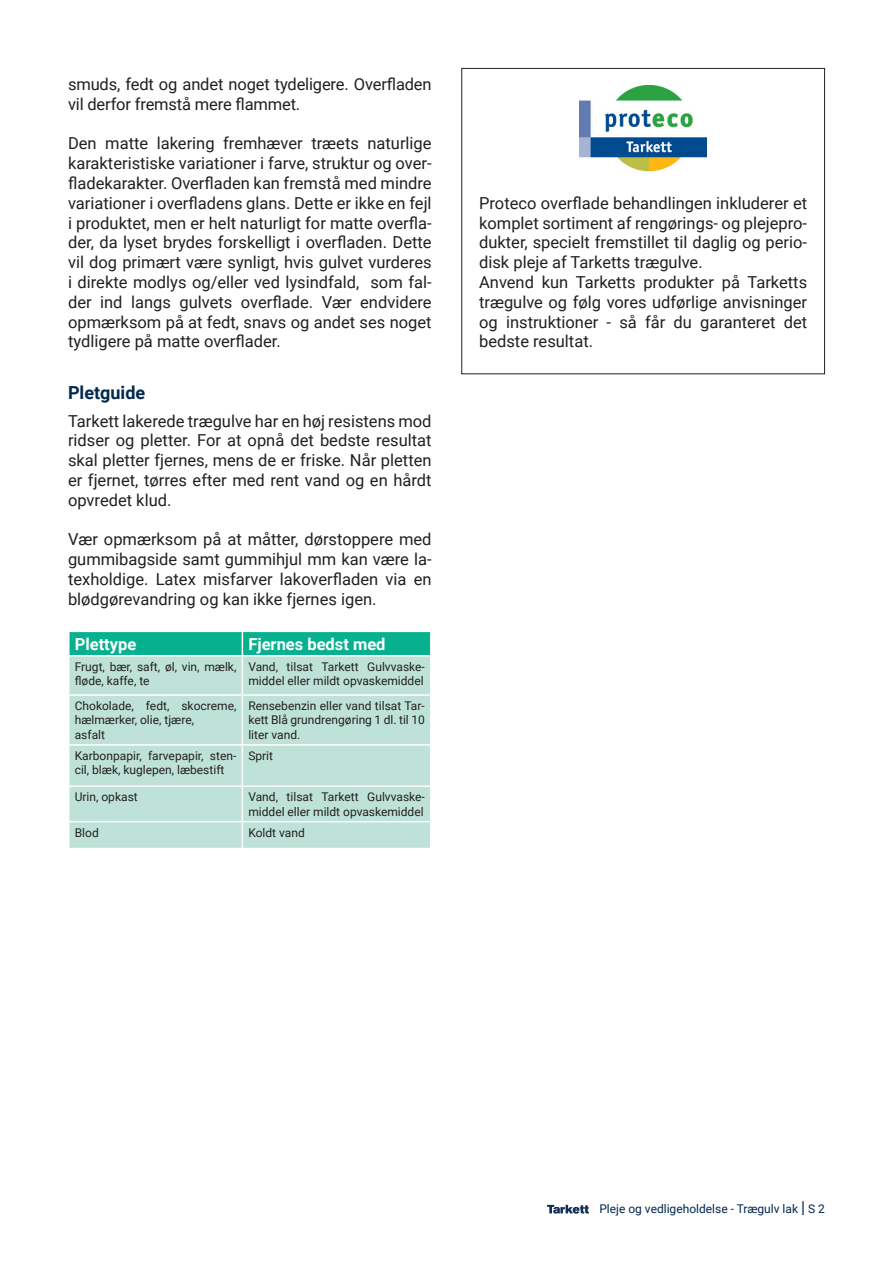
<style>
.page{position:relative;width:893px;height:1263px;background:#fff}
.page>*{position:absolute;margin:0;border:0;box-sizing:border-box;transform-origin:0 0}
.Mellem_ny{font:700 18px "Roboto";color:#00294e}
.Brød{font:16.5px/19.8px "Roboto";color:#231f20;text-align:justify}
.brød_i_tabel{font:700 16.5px "Roboto";color:#fff}
.brød_i_tabel-2{font:12px/14.4px "Roboto";color:#231f20}
.t1{font:12px "Roboto";color:#00294e}
.s1{font-size:16.5px}
</style>
<div class="page">
<svg style="left:547px;top:1205px;width:42px;height:9px"></svg>
<div style="left:70px;top:656px;width:360px;height:192px;background:#bee2d7"></div>
<svg style="left:69px;top:631px;width:361px;height:24px;background:#13b594"></svg>
<hr style="left:242px;top:656px;width:1px;height:38px;background:#fff">
<hr style="left:68px;top:694px;width:174px;height:2px;background:#fff">
<hr style="left:242px;top:694px;width:190px;height:2px;background:#fff">
<hr style="left:242px;top:696px;width:1px;height:48px;background:#fff">
<hr style="left:68px;top:744px;width:174px;height:2px;background:#fff">
<hr style="left:242px;top:744px;width:190px;height:2px;background:#fff">
<hr style="left:242px;top:746px;width:1px;height:39px;background:#fff">
<hr style="left:68px;top:785px;width:174px;height:2px;background:#fff">
<hr style="left:242px;top:785px;width:190px;height:2px;background:#fff">
<hr style="left:242px;top:787px;width:1px;height:34px;background:#fff">
<hr style="left:68px;top:821px;width:174px;height:1px;background:#fff">
<hr style="left:242px;top:821px;width:190px;height:1px;background:#fff">
<svg style="left:242px;top:822px;width:1px;height:26px"></svg>
<div style="left:461px;top:68px;width:364px;height:306px;border:1px solid #231f20"></div>
<img style="left:580px;top:85px;width:127px;height:87px">
<p class="Brød" style="left:68px;top:74px;width:365px">smuds, fedt og andet noget tydeligere. Overfladen vil derfor fremstå mere flammet.</p>
<p class="Brød" style="left:68px;top:133px;width:365px">Den matte lakering fremhæver træets naturlige karakteristiske variationer i farve, struktur og over&shy;fladekarakter. Overfladen kan fremstå med mindre variationer i overfladens glans. Dette er ikke en fejl i produktet, men er helt naturligt for matte overfla&shy;der, da lyset brydes forskelligt i overfladen. Dette vil dog primært være synligt, hvis gulvet vurderes i direkte modlys og/eller ved lysindfald, som fal&shy;der ind langs gulvets overflade. Vær endvidere opmærksom på at fedt, snavs og andet ses noget tydligere på matte overflader.</p>
<p class="Mellem_ny" style="left:68px;top:380px;width:79px">Pletguide</p>
<p class="Brød" style="left:68px;top:410px;width:365px">Tarkett lakerede trægulve har en høj resistens mod ridser og pletter. For at opnå det bedste resultat skal pletter fjernes, mens de er friske. Når pletten er fjernet, tørres efter med rent vand og en hårdt opvredet klud.</p>
<p class="Brød" style="left:68px;top:529px;width:365px">Vær opmærksom på at måtter, dørstoppere med gummibagside samt gummihjul mm kan være la&shy;texholdige. Latex misfarver lakoverfladen via en blødgørevandring og kan ikke fjernes igen.</p>
<p class="brød_i_tabel" style="left:75px;top:632px;width:63px">Plettype</p>
<p class="brød_i_tabel" style="left:248px;top:632px;width:139px">Fjernes bedst med</p>
<p class="brød_i_tabel-2" style="left:75px;top:659px;width:163px">Frugt, bær, saft, øl, vin, mælk, fløde, kaffe, te</p>
<p class="brød_i_tabel-2" style="left:248px;top:659px;width:178px">Vand, tilsat Tarkett Gulvvaske&shy;middel eller mildt opvaskemiddel</p>
<p class="brød_i_tabel-2" style="left:75px;top:698px;width:163px">Chokolade, fedt, skocreme, hælmærker, olie, tjære,</p>
<p class="brød_i_tabel-2" style="left:75px;top:727px;width:32px">asfalt</p>
<p class="brød_i_tabel-2" style="left:248px;top:698px;width:178px;text-align:justify">Rensebenzin eller vand tilsat Tar&shy;kett Blå grundrengøring 1 dl. til 10 liter vand.</p>
<p class="brød_i_tabel-2" style="left:75px;top:748px;width:163px">Karbonpapir, farvepapir, sten&shy;cil, blæk, kuglepen, læbestift</p>
<p class="brød_i_tabel-2" style="left:248px;top:748px;width:26px">Sprit</p>
<p class="brød_i_tabel-2" style="left:75px;top:789px;width:64px">Urin, opkast</p>
<p class="brød_i_tabel-2" style="left:248px;top:789px;width:178px">Vand, tilsat Tarkett Gulvvaske&shy;middel eller mildt opvaskemiddel</p>
<p class="brød_i_tabel-2" style="left:75px;top:825px;width:25px">Blod</p>
<p class="brød_i_tabel-2" style="left:248px;top:825px;width:58px">Koldt vand</p>
<p class="Brød" style="left:479px;top:192px;width:330px">Proteco overflade behandlingen inkluderer et komplet sortiment af rengørings- og plejepro&shy;dukter, specielt fremstillet til daglig og perio&shy;disk pleje af Tarketts trægulve.</p>
<p class="Brød" style="left:479px;top:272px;width:330px">Anvend kun Tarketts produkter på Tarketts trægulve og følg vores udførlige anvisninger og instruktioner - så får du garanteret det bedste resultat.</p>
<p class="t1" style="left:599px;top:1200px;width:227px">Pleje og vedligeholdelse - Trægulv lak <span class="s1">|</span> S 2</p>
</div>
